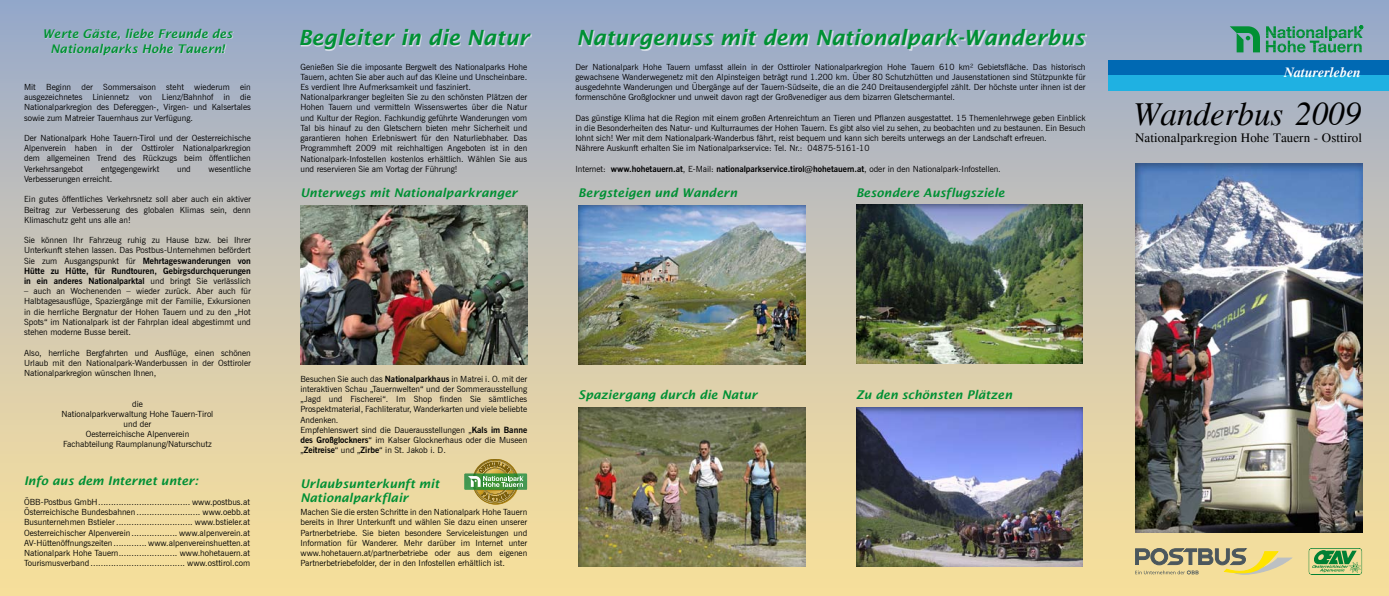
<style>
.page{position:relative;width:1389px;height:596px;background:#fff}
.page>*{position:absolute;margin:0;border:0;box-sizing:border-box;transform-origin:0 0}
.t1{font:italic 33px "Times";color:#000}
.t2{font:italic 600 21px "Lucida Sans";color:#009034}
.t3{font:italic 700 14px "Times";color:#fff}
.t4{font:13px "Times";letter-spacing:.005em;color:#000}
.t5{font:italic 600 12px/14.4px "Lucida Sans";color:#009034;text-align:center}
.t6{font:8.5px/10.2px "News Gothic BT";color:#000;text-align:justify}
.t7{font:700 8.5px "News Gothic BT";color:#000}
.s1{font-weight:700}
.s2{font-weight:400}
</style>
<div class="page">
<div style="left:0;top:0;width:1389px;height:595px;background:linear-gradient(to bottom,#9aaacc,#fde299)"></div>
<div style="left:1108px;top:61px;width:281px;height:15px;background:#0069b3"></div>
<div style="left:1108px;top:75px;width:281px;height:16px;background:#1fb1e2"></div>
<svg style="left:1230px;top:26px;width:30px;height:26px"></svg>
<svg style="left:1266px;top:25px;width:97px;height:27px;background:#63a192"></svg>
<img style="left:1135px;top:163px;width:227px;height:369px">
<svg style="left:1135px;top:548px;width:157px;height:26px;background:#c2b681"></svg>
<div style="left:579px;top:30px;width:543px;height:26px;background:#fff;opacity:.6"></div>
<img style="left:578px;top:407px;width:227px;height:159px">
<img style="left:578px;top:205px;width:227px;height:159px">
<img style="left:856px;top:407px;width:227px;height:159px">
<img style="left:856px;top:205px;width:227px;height:159px">
<div style="left:45px;top:30px;width:277px;height:56px;background:#fff;opacity:.6"></div>
<svg style="left:1309px;top:547px;width:53px;height:27px"></svg>
<img style="left:300px;top:205px;width:227px;height:159px">
<div style="left:301px;top:30px;width:266px;height:26px;background:#fff;opacity:.6"></div>
<svg style="left:464px;top:459px;width:63px;height:45px;background:#a6ad69"></svg>
<h3 class="t5" style="left:43px;top:27px;width:191px">Werte Gäste, liebe Freunde des<br>Nationalparks Hohe Tauern!</h3>
<p class="t6" style="left:24px;top:82px;width:228px">Mit Beginn der Sommersaison steht wiederum ein ausgezeichnetes Liniennetz von Lienz/Bahnhof in die Nationalparkregion des Defereggen-, Virgen- und Kalsertales sowie zum Matreier Tauernhaus zur Verfügung.</p>
<p class="t6" style="left:24px;top:133px;width:228px">Der Nationalpark Hohe Tauern-Tirol und der Oesterreichische Alpenverein haben in der Osttiroler Nationalparkregion dem allgemeinen Trend des Rückzugs beim öffentlichen Verkehrsangebot</p>
<p class="t6" style="left:101px;top:163px;width:60px">entgegengewirkt</p>
<p class="t6" style="left:177px;top:163px;width:15px">und</p>
<p class="t6" style="left:209px;top:163px;width:44px">wesentliche</p>
<p class="t6" style="left:24px;top:173px;width:90px">Verbesserungen erreicht.</p>
<p class="t6" style="left:24px;top:194px;width:228px">Ein gutes öffentliches Verkehrsnetz soll aber auch ein aktiver Beitrag zur Verbesserung des globalen Klimas sein, denn Klimaschutz geht uns alle an!</p>
<p class="t6" style="left:24px;top:235px;width:228px">Sie können Ihr Fahrzeug ruhig zu Hause bzw. bei Ihrer Unterkunft stehen lassen. Das Postbus-Unternehmen befördert Sie zum Ausgangspunkt für <span class="s1">Mehrtageswanderungen von Hütte zu Hütte, für Rundtouren, Gebirgsdurchquerungen in ein anderes Nationalparktal</span> und bringt Sie verlässlich</p>
<p class="t6" style="left:24px;top:286px;width:228px">– auch an Wochenenden – wieder zurück. Aber auch für Halbtagesausflüge, Spaziergänge mit der Familie, Exkursionen in die herrliche Bergnatur der Hohen Tauern und zu den „Hot Spots“ im Nationalpark ist der Fahrplan ideal abgestimmt und stehen moderne Busse bereit.</p>
<p class="t6" style="left:24px;top:347px;width:228px">Also, herrliche Bergfahrten und Ausflüge, einen schönen Urlaub mit den Nationalpark-Wanderbussen in der Osttiroler Nationalparkregion wünschen Ihnen,</p>
<p class="t6" style="left:62px;top:398px;width:153px;text-align:center">die<br>Nationalparkverwaltung Hohe Tauern-Tirol und der<br>Oesterreichische Alpenverein<br>Fachabteilung Raumplanung/Naturschutz</p>
<h3 class="t5" style="left:24px;top:472px;width:176px">Info aus dem Internet unter:</h3>
<p class="t6" style="left:24px;top:496px;width:228px">ÖBB-Postbus GmbH.................................... www.postbus.at Österreichische Bundesbahnen ......................... www.oebb.at Busunternehmen Bstieler.............................. www.bstieler.at Oesterreichischer Alpenverein.................. www.alpenverein.at AV-Hüttenöffnungszeiten............. www.alpenvereinshuetten.at Nationalpark Hohe Tauern....................... www.hohetauern.at Tourismusverband ..................................... www.osttirol.com</p>
<h2 class="t2" style="left:298px;top:26px;width:233px">Begleiter in die Natur</h2>
<h2 class="t2" style="left:577px;top:26px;width:510px">Naturgenuss mit dem Nationalpark-Wanderbus</h2>
<p class="t6" style="left:300px;top:61px;width:228px;text-align:left">Genießen Sie die imposante Bergwelt des Nationalparks Hohe Tauern, achten Sie aber auch auf das Kleine und Unscheinbare.<br>Es verdient Ihre Aufmerksamkeit und fasziniert.<br>Nationalparkranger begleiten Sie zu den schönsten Plätzen der Hohen Tauern und vermitteln Wissenswertes über die Natur und Kultur der Region. Fachkundig geführte Wanderungen vom Tal bis hinauf zu den Gletschern bieten mehr Sicherheit und garantieren hohen Erlebniswert für den Naturliebhaber. Das Programmheft 2009 mit reichhaltigen Angeboten ist in den Nationalpark-Infostellen kostenlos erhältlich. Wählen Sie aus und reservieren Sie am Vortag der Führung!</p>
<p class="t6" style="left:575px;top:61px;width:512px">Der Nationalpark Hohe Tauern umfasst allein in der Osttiroler Nationalparkregion Hohe Tauern 610 km² Gebietsfläche. Das historisch gewachsene Wanderwegenetz mit den Alpinsteigen beträgt rund 1.200 km. Über 80 Schutzhütten und Jausenstationen sind Stützpunkte für ausgedehnte Wanderungen und Übergänge auf der Tauern-Südseite, die an die 240 Dreitausendergipfel zählt. Der höchste unter ihnen ist der formenschöne Großglockner und unweit davon ragt der Großvenediger aus dem bizarren Gletschermantel.</p>
<p class="t6" style="left:575px;top:112px;width:512px;text-align:left">Das günstige Klima hat die Region mit einem großen Artenreichtum an Tieren und Pflanzen ausgestattet. 15 Themenlehrwege geben Einblick in die Besonderheiten des Natur- und Kulturraumes der Hohen Tauern. Es gibt also viel zu sehen, zu beobachten und zu bestaunen. Ein Besuch lohnt sich! Wer mit dem Nationalpark-Wanderbus fährt, reist bequem und kann sich bereits unterwegs an der Landschaft erfreuen.<br>Nährere Auskunft erhalten Sie im Nationalparkservice: Tel. Nr.: 04875-5161-10</p>
<p class="t7" style="left:575px;top:163px;width:427px"><span class="s2">Internet:</span> www.hohetauern.at<span class="s2">, E-Mail:</span> nationalparkservice.tirol@hohetauern.at<span class="s2">, oder in den Nationalpark-Infostellen.</span></p>
<h3 class="t5" style="left:300px;top:186px;width:218px">Unterwegs mit Nationalparkranger</h3>
<h3 class="t5" style="left:578px;top:185px;width:160px">Bergsteigen und Wandern</h3>
<h3 class="t5" style="left:856px;top:185px;width:150px">Besondere Ausflugsziele</h3>
<p class="t6" style="left:300px;top:373px;width:228px;text-align:left">Besuchen Sie auch das <span class="s1">Nationalparkhaus</span> in Matrei i. O. mit der interaktiven Schau „Tauernwelten“ und der Sommerausstellung „Jagd und Fischerei“. Im Shop finden Sie sämtliches Prospektmaterial, Fachliteratur, Wanderkarten und viele beliebte Andenken.<br>Empfehlenswert sind die Dauerausstellungen „<span class="s1">Kals im Banne des Großglockners</span>“ im Kalser Glocknerhaus oder die Museen „<span class="s1">Zeitreise</span>“ und „<span class="s1">Zirbe</span>“ in St. Jakob i. D.</p>
<h3 class="t5" style="left:300px;top:476px;width:140px;text-align:left">Urlaubsunterkunft mit<br>Nationalparkflair</h3>
<p class="t6" style="left:300px;top:506px;width:228px">Machen Sie die ersten Schritte in den Nationalpark Hohe Tauern bereits in Ihrer Unterkunft und wählen Sie dazu einen unserer Partnerbetriebe. Sie bieten besondere Serviceleistungen und Information für Wanderer. Mehr darüber im Internet unter www.hohetauern.at/partnerbetriebe oder aus dem eigenen Partnerbetriebefolder, der in den Infostellen erhältlich ist.</p>
<h3 class="t5" style="left:578px;top:387px;width:181px">Spaziergang durch die Natur</h3>
<h3 class="t5" style="left:856px;top:387px;width:158px">Zu den schönsten Plätzen</h3>
<h3 class="t3" style="left:1284px;top:64px;width:78px">Naturerleben</h3>
<h1 class="t1" style="left:1133px;top:95px;width:230px">Wanderbus 2009</h1>
<h3 class="t4" style="left:1135px;top:130px;width:229px">Nationalparkregion Hohe Tauern - Osttirol</h3>
</div>
